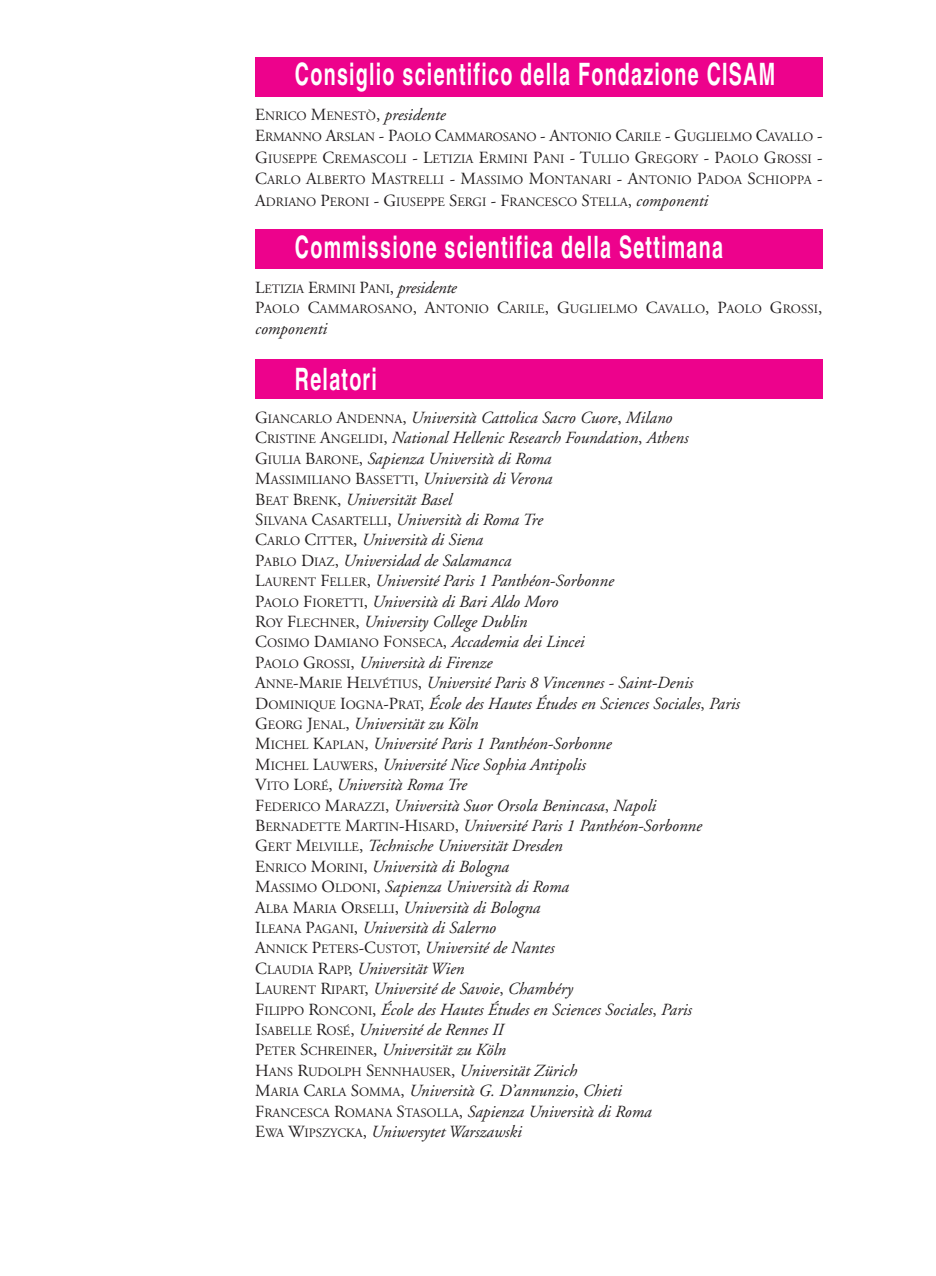
<style>
.page{position:relative;width:936px;height:1276px;background:#fff}
.page>*{position:absolute;margin:0;border:0;box-sizing:border-box;transform-origin:0 0}
.t1{font:700 condensed 30.8px "Helvetica";letter-spacing:.05em;color:#fff;scale:.78 1}
.t2{font:italic 17px/20.4px "Adobe Garamond";color:#231f20}
.t3{font:12.8px/21.4px "Adobe Garamond";color:#231f20}
.s1{font-size:17px}
.s2{font-style:italic;font-size:17px}
.s3{font-style:normal}
.s4{font-style:normal;font-size:12.8px}
</style>
<div class="page">
<div style="left:255px;top:57px;width:567px;height:39px;background:#ed028c"></div>
<div style="left:255px;top:229px;width:567px;height:40px;background:#ed028c"></div>
<div style="left:255px;top:359px;width:567px;height:40px;background:#ed028c"></div>
<h1 class="t1" style="left:295px;top:63px;width:617px">Consiglio scientifico della Fondazione CISAM</h1>
<p class="t3" style="left:255px;top:106px;width:568px"><span class="s1">E</span>NRICO <span class="s1">M</span>ENESTÒ<span class="s1">,</span> <span class="s2">presidente<br></span><span class="s1">E</span>RMANNO <span class="s1">A</span>RSLAN <span class="s1">- P</span>AOLO <span class="s1">C</span>AMMAROSANO <span class="s1">- A</span>NTONIO <span class="s1">C</span>ARILE <span class="s1">- G</span>UGLIELMO <span class="s1">C</span>AVALLO <span class="s1">- G</span>IUSEPPE <span class="s1">C</span>REMASCOLI <span class="s1">- L</span>ETIZIA <span class="s1">E</span>RMINI <span class="s1">P</span>ANI <span class="s1">- T</span>ULLIO <span class="s1">G</span>REGORY <span class="s1">- P</span>AOLO <span class="s1">G</span>ROSSI <span class="s1">- C</span>ARLO <span class="s1">A</span>LBERTO <span class="s1">M</span>ASTRELLI <span class="s1">- M</span>ASSIMO <span class="s1">M</span>ONTANARI <span class="s1">- A</span>NTONIO <span class="s1">P</span>ADOA <span class="s1">S</span>CHIOPPA <span class="s1">- A</span>DRIANO <span class="s1">P</span>ERONI <span class="s1">- G</span>IUSEPPE <span class="s1">S</span>ERGI <span class="s1">- F</span>RANCESCO <span class="s1">S</span>TELLA<span class="s1">,</span> <span class="s2">componenti</span></p>
<h1 class="t1" style="left:295px;top:236px;width:550px">Commissione scientifica della Settimana</h1>
<p class="t3" style="left:255px;top:280px;width:568px;line-height:20.4px"><span class="s1">L</span>ETIZIA <span class="s1">E</span>RMINI <span class="s1">P</span>ANI<span class="s1">,</span> <span class="s2">presidente<br></span><span class="s1">P</span>AOLO <span class="s1">C</span>AMMAROSANO<span class="s1">, A</span>NTONIO <span class="s1">C</span>ARILE<span class="s1">, G</span>UGLIELMO <span class="s1">C</span>AVALLO<span class="s1">, P</span>AOLO <span class="s1">G</span>ROSSI<span class="s1">,</span></p>
<p class="t2" style="left:255px;top:320px;width:73px">componenti</p>
<h1 class="t1" style="left:295px;top:368px;width:107px">Relatori</h1>
<p class="t2" style="left:255px;top:409px;width:434px"><span class="s3">G</span><span class="s4">IANCARLO</span> <span class="s3">A</span><span class="s4">NDENNA</span><span class="s3">,</span> Università Cattolica Sacro Cuore<span class="s3">,</span> Milano<br><span class="s3">C</span><span class="s4">RISTINE</span> <span class="s3">A</span><span class="s4">NGELIDI</span><span class="s3">,</span> National Hellenic Research Foundation<span class="s3">,</span> Athens<br><span class="s3">G</span><span class="s4">IULIA</span> <span class="s3">B</span><span class="s4">ARONE</span><span class="s3">,</span> Sapienza Università di Roma</p>
<p class="t3" style="left:255px;top:470px;width:299px"><span class="s1">M</span>ASSIMILIANO <span class="s1">B</span>ASSETTI<span class="s1">,</span> <span class="s2">Università di Verona</span></p>
<p class="t2" style="left:255px;top:490px;width:486px"><span class="s3">B</span><span class="s4">EAT</span> <span class="s3">B</span><span class="s4">RENK</span><span class="s3">,</span> Universität Basel<br><span class="s3">S</span><span class="s4">ILVANA</span> <span class="s3">C</span><span class="s4">ASARTELLI</span><span class="s3">,</span> Università di Roma Tre<br><span class="s3">C</span><span class="s4">ARLO</span> <span class="s3">C</span><span class="s4">ITTER</span><span class="s3">,</span> Università di Siena<br><span class="s3">P</span><span class="s4">ABLO</span> <span class="s3">D</span><span class="s4">IAZ</span><span class="s3">,</span> Universidad de Salamanca<br><span class="s3">L</span><span class="s4">AURENT</span> <span class="s3">F</span><span class="s4">ELLER</span><span class="s3">,</span> Université Paris 1 Panthéon-Sorbonne<br><span class="s3">P</span><span class="s4">AOLO</span> <span class="s3">F</span><span class="s4">IORETTI</span><span class="s3">,</span> Università di Bari Aldo Moro<br><span class="s3">R</span><span class="s4">OY</span> <span class="s3">F</span><span class="s4">LECHNER</span><span class="s3">,</span> University College Dublin<br><span class="s3">C</span><span class="s4">OSIMO</span> <span class="s3">D</span><span class="s4">AMIANO</span> <span class="s3">F</span><span class="s4">ONSECA</span><span class="s3">,</span> Accademia dei Lincei<br><span class="s3">P</span><span class="s4">AOLO</span> <span class="s3">G</span><span class="s4">ROSSI</span><span class="s3">,</span> Università di Firenze<br><span class="s3">A</span><span class="s4">NNE</span><span class="s3">-M</span><span class="s4">ARIE</span> <span class="s3">H</span><span class="s4">ELVÉTIUS</span><span class="s3">,</span> Université Paris 8 Vincennes - Saint-Denis <span class="s3">D</span><span class="s4">OMINIQUE</span> <span class="s3">I</span><span class="s4">OGNA</span><span class="s3">-P</span><span class="s4">RAT</span><span class="s3">,</span> École des Hautes Études en Sciences Sociales<span class="s3">,</span> Paris <span class="s3">G</span><span class="s4">EORG</span> <span class="s3">J</span><span class="s4">ENAL</span><span class="s3">,</span> Universität zu Köln<br><span class="s3">M</span><span class="s4">ICHEL</span> <span class="s3">K</span><span class="s4">APLAN</span><span class="s3">,</span> Université Paris 1 Panthéon-Sorbonne<br><span class="s3">M</span><span class="s4">ICHEL</span> <span class="s3">L</span><span class="s4">AUWERS</span><span class="s3">,</span> Université Nice Sophia Antipolis<br><span class="s3">V</span><span class="s4">ITO</span> <span class="s3">L</span><span class="s4">ORÉ</span><span class="s3">,</span> Università Roma Tre<br><span class="s3">F</span><span class="s4">EDERICO</span> <span class="s3">M</span><span class="s4">ARAZZI</span><span class="s3">,</span> Università Suor Orsola Benincasa<span class="s3">,</span> Napoli <span class="s3">B</span><span class="s4">ERNADETTE</span> <span class="s3">M</span><span class="s4">ARTIN</span><span class="s3">-H</span><span class="s4">ISARD</span><span class="s3">,</span> Université Paris 1 Panthéon-Sorbonne <span class="s3">G</span><span class="s4">ERT</span> <span class="s3">M</span><span class="s4">ELVILLE</span><span class="s3">,</span> Technische Universität Dresden<br><span class="s3">E</span><span class="s4">NRICO</span> <span class="s3">M</span><span class="s4">ORINI</span><span class="s3">,</span> Università di Bologna<br><span class="s3">M</span><span class="s4">ASSIMO</span> <span class="s3">O</span><span class="s4">LDONI</span><span class="s3">,</span> Sapienza Università di Roma<br><span class="s3">A</span><span class="s4">LBA</span> <span class="s3">M</span><span class="s4">ARIA</span> <span class="s3">O</span><span class="s4">RSELLI</span><span class="s3">,</span> Università di Bologna<br><span class="s3">I</span><span class="s4">LEANA</span> <span class="s3">P</span><span class="s4">AGANI</span><span class="s3">,</span> Università di Salerno<br><span class="s3">A</span><span class="s4">NNICK</span> <span class="s3">P</span><span class="s4">ETERS</span><span class="s3">-C</span><span class="s4">USTOT</span><span class="s3">,</span> Université de Nantes<br><span class="s3">C</span><span class="s4">LAUDIA</span> <span class="s3">R</span><span class="s4">APP</span><span class="s3">,</span> Universität Wien<br><span class="s3">L</span><span class="s4">AURENT</span> <span class="s3">R</span><span class="s4">IPART</span><span class="s3">,</span> Université de Savoie<span class="s3">,</span> Chambéry<br><span class="s3">F</span><span class="s4">ILIPPO</span> <span class="s3">R</span><span class="s4">ONCONI</span><span class="s3">,</span> École des Hautes Études en Sciences Sociales<span class="s3">,</span> Paris <span class="s3">I</span><span class="s4">SABELLE</span> <span class="s3">R</span><span class="s4">OSÉ</span><span class="s3">,</span> Université de Rennes II<br><span class="s3">P</span><span class="s4">ETER</span> <span class="s3">S</span><span class="s4">CHREINER</span><span class="s3">,</span> Universität zu Köln</p>
<p class="t3" style="left:255px;top:1062px;width:323px"><span class="s1">H</span>ANS <span class="s1">R</span>UDOLPH <span class="s1">S</span>ENNHAUSER<span class="s1">,</span> <span class="s2">Universität Zürich</span></p>
<p class="t2" style="left:255px;top:1082px;width:398px"><span class="s3">M</span><span class="s4">ARIA</span> <span class="s3">C</span><span class="s4">ARLA</span> <span class="s3">S</span><span class="s4">OMMA</span><span class="s3">,</span> Università G. D’annunzio<span class="s3">,</span> Chieti<br><span class="s3">F</span><span class="s4">RANCESCA</span> <span class="s3">R</span><span class="s4">OMANA</span> <span class="s3">S</span><span class="s4">TASOLLA</span><span class="s3">,</span> Sapienza Università di Roma<br><span class="s3">E</span><span class="s4">WA</span> <span class="s3">W</span><span class="s4">IPSZYCKA</span><span class="s3">,</span> Uniwersytet Warszawski</p>
</div>
